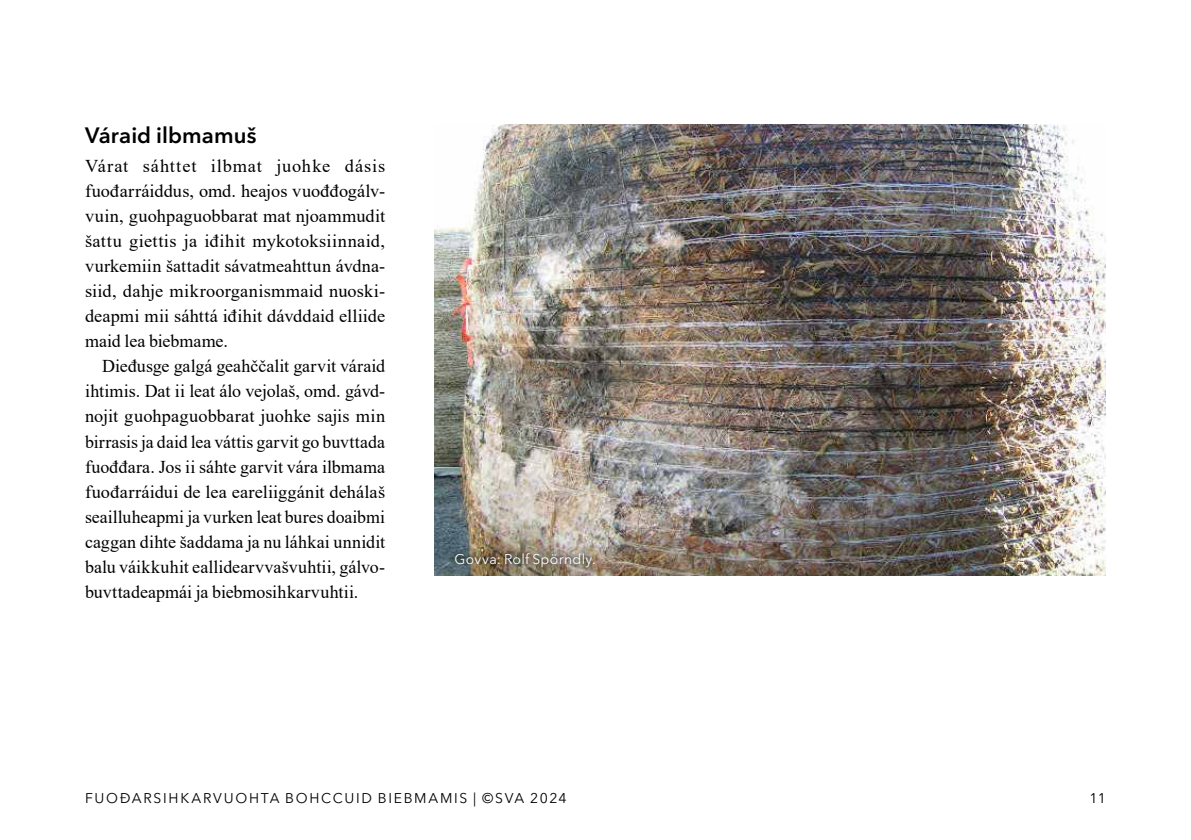
<style>
.page{position:relative;width:1191px;height:840px;background:#fff}
.page>*{position:absolute;margin:0;border:0;box-sizing:border-box;transform-origin:0 0}
.t1{font:600 22px "Avenir Next LT Pro";letter-spacing:.005em;color:#000}
.t2{font:18px/25px "Times New Roman";color:#000;text-align:justify}
.t3{font:14px "Avenir Next LT Pro";letter-spacing:.12em;color:#000}
.t4{font:14px "Avenir Next LT Pro";letter-spacing:.02em;color:#fff}
</style>
<div class="page">
<img style="left:435px;top:125px;width:671px;height:449px">
<img style="left:450px;top:547px;width:150px;height:25px">
<p class="t1" style="left:85px;top:122px;width:173px">Váraid ilbmamuš</p>
<p class="t2" style="left:85px;top:153px;width:302px">Várat sáhttet ilbmat juohke dásis fuođarráiddus, omd. heajos vuođđogálv&shy;vuin, guohpaguobbarat mat njoammudit šattu giettis ja iđihit mykotoksiinnaid, vurkemiin šattadit sávatmeahttun ávdna&shy;siid, dahje mikroorganismmaid nuoski&shy;deapmi mii sáhttá iđihit dávddaid elliide maid lea biebmame.</p>
<p class="t2" style="left:85px;top:353px;width:302px;text-indent:17px">Dieđusge galgá geahččalit garvit váraid ihtimis. Dat ii leat álo vejolaš, omd. gávd&shy;nojit guohpaguobbarat juohke sajis min birrasis ja daid lea váttis garvit go buvttada fuođđara. Jos ii sáhte garvit vára ilbmama fuođarráidui de lea eareliiggánit dehálaš seailluheapmi ja vurken leat bures doaibmi caggan dihte šaddama ja nu láhkai unnidit balu váikkuhit eallidearvvašvuhtii, gálvo&shy;buvttadeapmái ja biebmosihkarvuhtii.</p>
<p class="t4" style="left:454px;top:550px;width:143px">Govva: Rolf Spörndly.</p>
<p class="t3" style="left:85px;top:789px;width:483px">FUOĐARSIHKARVUOHTA BOHCCUID BIEBMAMIS | ©SVA 2024</p>
<p class="t3" style="left:1089px;top:789px;width:18px">11</p>
</div>
